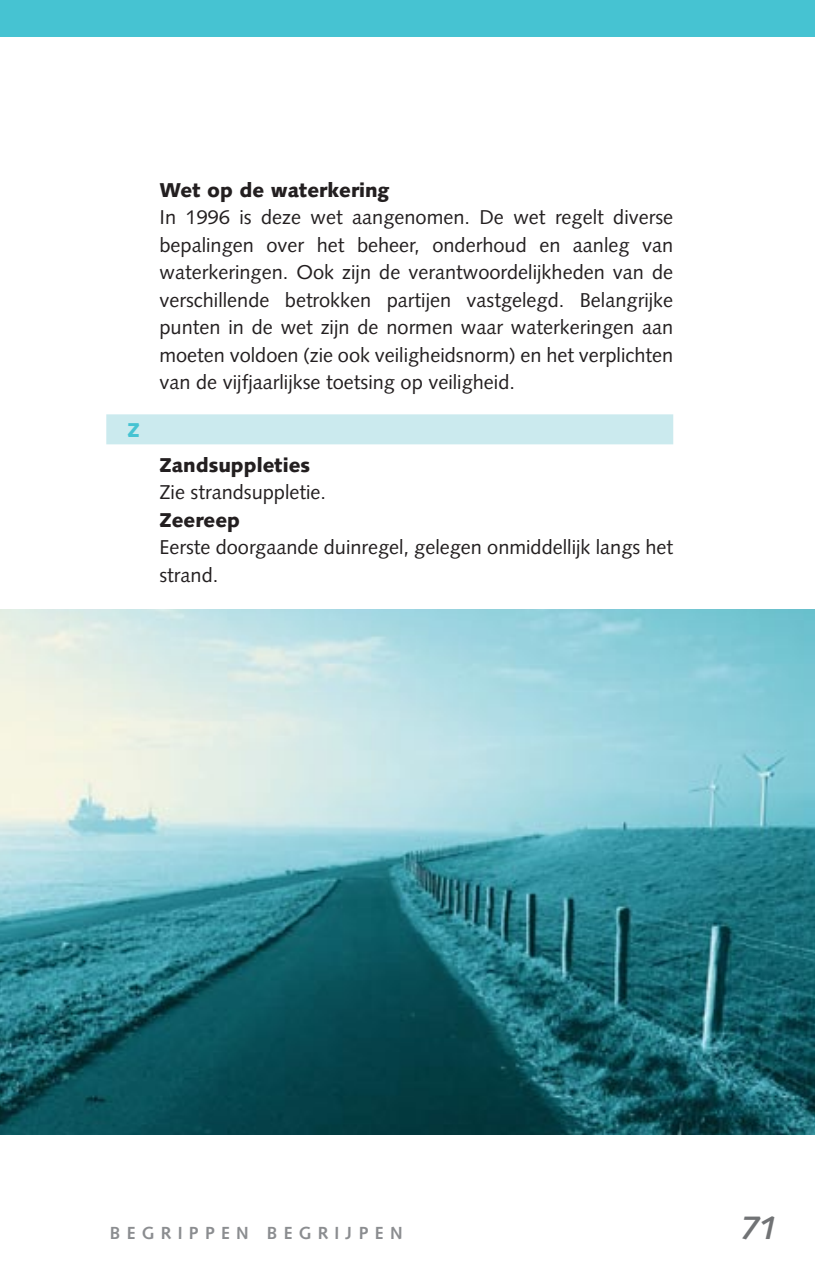
<style>
.page{position:relative;width:815px;height:1276px;background:#fff}
.page>*{position:absolute;margin:0;border:0;box-sizing:border-box;transform-origin:0 0}
.t1{font:italic 700 32.5px "Syntax";color:#717375}
.t2{font:20px/27.5px "Syntax";color:#231f20;text-align:justify}
.t3{font:900 20px "Syntax";color:#231f20}
.t4{font:900 20px "Syntax";color:#46c3d2}
.t5{font:700 17.5px "Syntax";letter-spacing:.36em;color:#8b8d90}
</style>
<div class="page">
<div style="left:0;top:0;width:815px;height:37px;background:#46c3d2"></div>
<img style="left:0;top:609px;width:815px;height:525px">
<div style="left:106px;top:414px;width:567px;height:30px;background:#cbeaee"></div>
<p class="t4" style="left:128px;top:418px;width:14px">Z</p>
<p class="t3" style="left:159px;top:178px;width:231px">Wet op de waterkering</p>
<p class="t2" style="left:159px;top:204px;width:515px">In 1996 is deze wet aangenomen. De wet regelt diverse bepalingen over het beheer, onderhoud en aanleg van waterkeringen. Ook zijn de verantwoordelijkheden van de verschillende betrokken partijen vastgelegd. Belangrijke punten in de wet zijn de normen waar waterkeringen aan moeten voldoen (zie ook veiligheidsnorm) en het verplichten van de vijfjaarlijkse toetsing op veiligheid.</p>
<p class="t3" style="left:159px;top:453px;width:152px">Zandsuppleties</p>
<p class="t2" style="left:159px;top:479px;width:168px">Zie strandsuppletie.</p>
<p class="t3" style="left:159px;top:508px;width:82px">Zeereep</p>
<p class="t2" style="left:159px;top:534px;width:515px">Eerste doorgaande duinregel, gelegen onmiddellijk langs het strand.</p>
<p class="t5" style="left:110px;top:1223px;width:291px">B EGRIPP EN B EGRIJP EN</p>
<h1 class="t1" style="left:742px;top:1208px;width:38px">71</h1>
</div>
